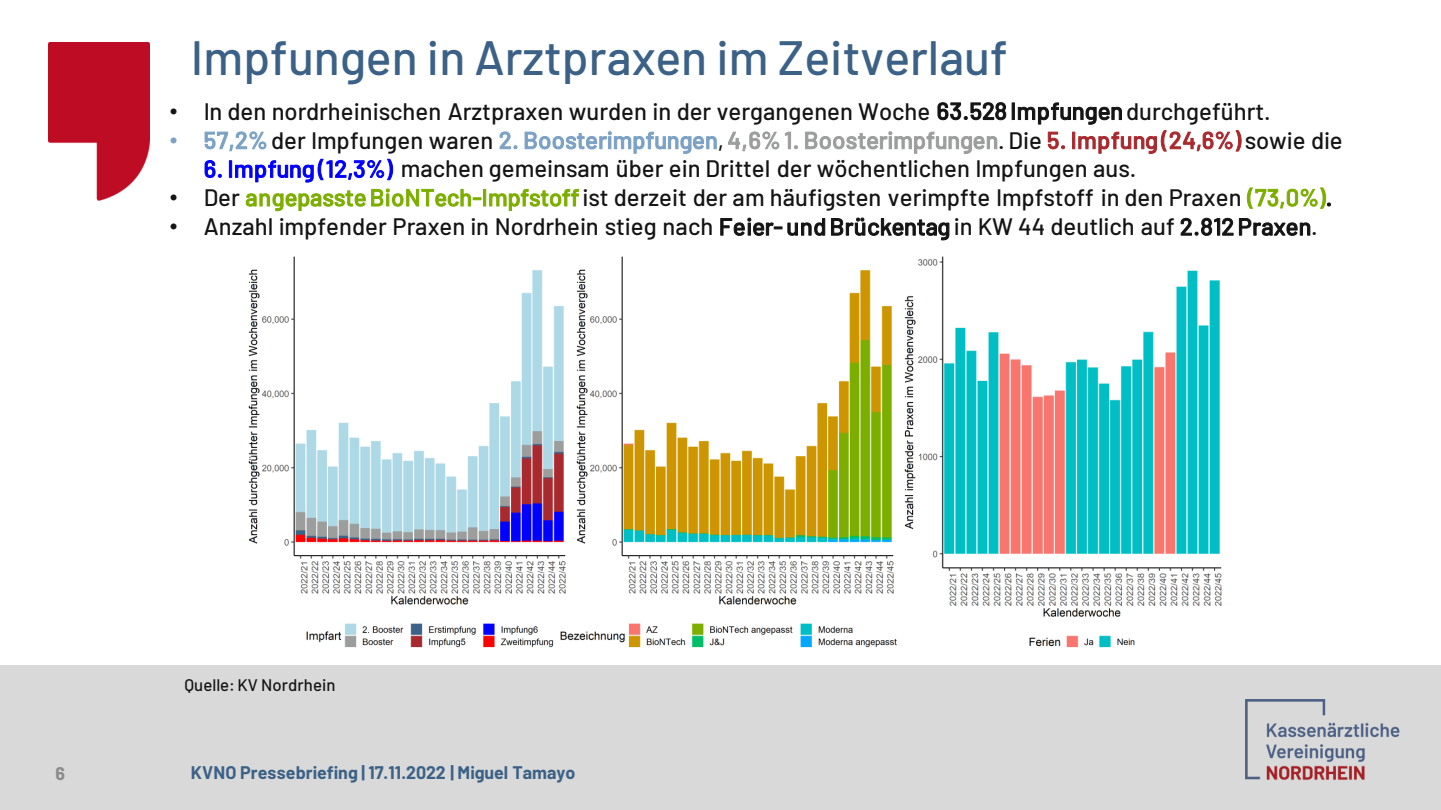
<style>
.page{position:relative;width:1441px;height:810px;background:#fff}
.page>*{position:absolute;margin:0;border:0;box-sizing:border-box;transform-origin:0 0}
.t1{font:500 48.15px "Barlow";color:#3c6187}
.t2{font:500 23.85px "Barlow";color:#141414}
.t3{font:500 23.7px "Barlow";letter-spacing:-.005em;color:#141414}
.t4{font:700 17.85px "Barlow";color:#3c6187}
.t5{font:700 17.85px "Barlow";color:#8a8a8a}
.t6{font:500 16.8px "Barlow";letter-spacing:.005em;color:#141414}
.s1{font-family:"Arial";font-weight:400}
.s2{font-family:"Arial";font-weight:400;color:#7ba1c5}
.s3{color:#7ba1c5}
.s4{color:#9c9d9d}
.s5{color:#a82a2f}
.s6{color:#00f}
.s7{color:#7cae00}
</style>
<div class="page">
<div style="left:0;top:666px;width:1440px;height:144px;background:#d9d9d9"></div>
<img style="left:1245px;top:700px;width:155px;height:80px">
<img style="left:48px;top:43px;width:102px;height:158px">
<img style="left:248px;top:256px;width:974px;height:392px">
<p class="t1" style="left:191px;top:26px;width:818px">Impfungen in Arztpraxen im Zeitverlauf</p>
<p class="t2" style="left:170px;top:96px;width:1102px"><span class="s1">•</span> In den nordrheinischen Arztpraxen wurden in der vergangenen Woche 63.528 Impfungendurchgeführt.</p>
<p class="t3" style="left:170px;top:125px;width:1174px"><span class="s2">•</span> <span class="s3">57,2%</span> der Impfungen waren <span class="s3">2. Boosterimpfungen</span>, <span class="s4">4,6% 1. Boosterimpfungen</span>. Die <span class="s5">5. Impfung (24,6%)</span> sowie die</p>
<p class="t2" style="left:204px;top:154px;width:934px"><span class="s6">6. Impfung (12,3%)</span> machen gemeinsam über ein Drittel der wöchentlichen Impfungen aus.</p>
<p class="t3" style="left:170px;top:182px;width:1164px"><span class="s1">•</span> Der <span class="s7">angepasste BioNTech-Impfstoff</span> ist derzeit der am häufigsten verimpfte Impfstoff in den Praxen <span class="s7">(73,0%)</span>.</p>
<p class="t2" style="left:170px;top:211px;width:1149px"><span class="s1">•</span> Anzahl impfender Praxen in Nordrhein stieg nach Feier- und Brückentag in KW 44 deutlich auf 2.812 Praxen.</p>
<p class="t6" style="left:184px;top:674px;width:152px">Quelle:KV Nordrhein</p>
<p class="t5" style="left:56px;top:762px;width:11px">6</p>
<p class="t4" style="left:191px;top:762px;width:386px">KVNO Pressebriefing | 17.11.2022 | Miguel Tamayo</p>
</div>
